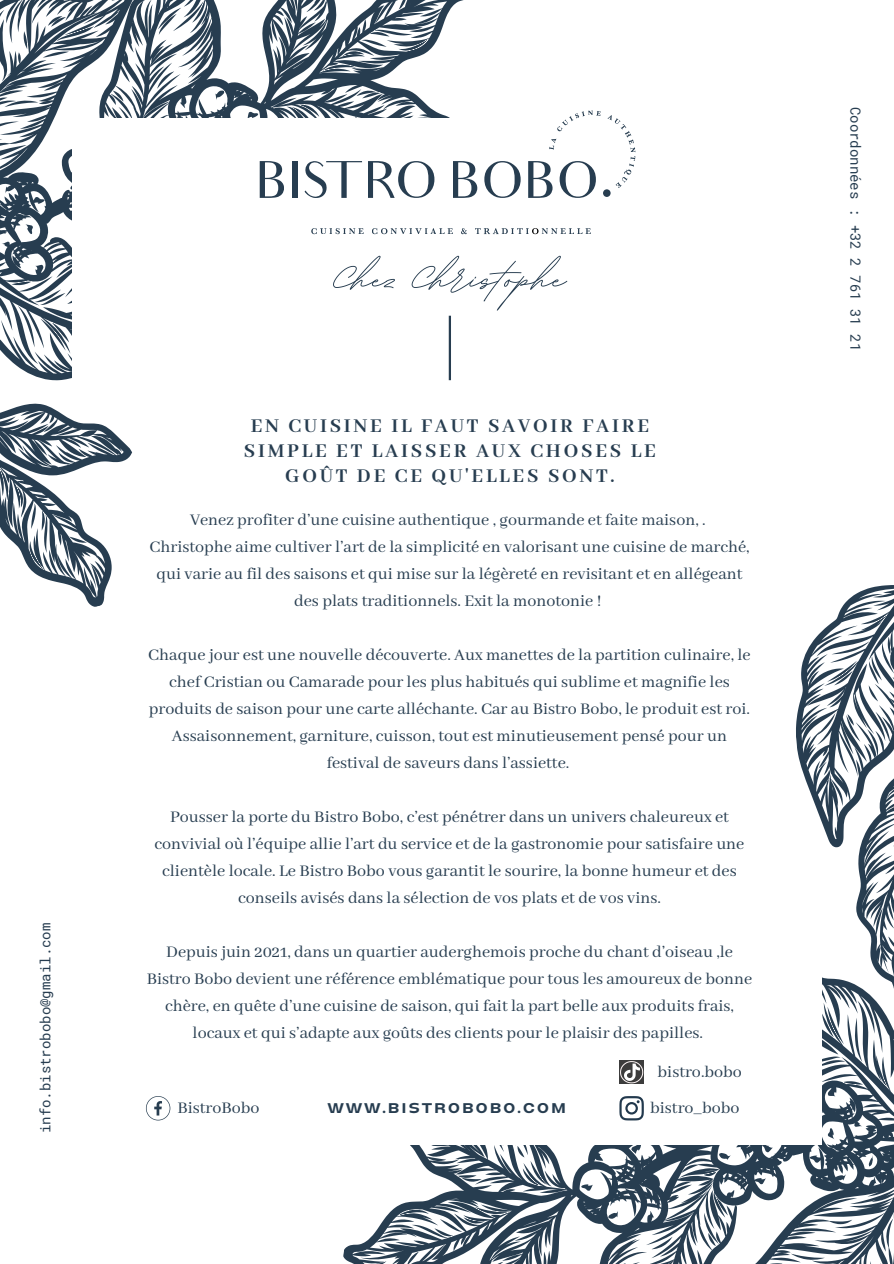
<style>
.page{position:relative;width:894px;height:1264px;background:#fff}
.page>*{position:absolute;margin:0;border:0;box-sizing:border-box;transform-origin:0 0}
.t1{font:700 59.55px "BD Script";color:#273d50}
.t2{font:700 21.15px/24.8px "Abhaya Libre";letter-spacing:.13em;color:#273d50;text-align:center}
.t3{font:18px/27px "Abhaya Libre";color:#273d50;text-align:center}
.t4{font:14.1px "Roboto Mono";color:#273d50}
.t5{font:700 expanded 14.1px "Lazord";letter-spacing:.13em;color:#273d50}
</style>
<div class="page">
<svg style="left:343px;top:1083px;width:550px;height:180px"></svg>
<svg style="left:0;top:0;width:464px;height:353px"></svg>
<div style="left:72px;top:118px;width:749px;height:1026px;background:#fff"></div>
<hr style="left:448px;top:316px;width:3px;height:64px;background:#273d50">
<svg style="left:0;top:353px;width:132px;height:254px"></svg>
<svg style="left:796px;top:585px;width:97px;height:498px"></svg>
<svg style="left:311px;top:228px;width:52px;height:6px"></svg>
<svg style="left:372px;top:228px;width:80px;height:6px"></svg>
<svg style="left:461px;top:228px;width:6px;height:6px"></svg>
<svg style="left:475px;top:228px;width:115px;height:6px"></svg>
<svg style="left:259px;top:161px;width:25px;height:37px"></svg>
<div style="left:292px;top:161px;width:5px;height:37px;background:#273d50"></div>
<svg style="left:304px;top:161px;width:58px;height:37px"></svg>
<svg style="left:368px;top:161px;width:66px;height:37px"></svg>
<svg style="left:453px;top:161px;width:24px;height:37px"></svg>
<svg style="left:484px;top:161px;width:36px;height:37px"></svg>
<svg style="left:528px;top:111px;width:107px;height:87px"></svg>
<svg style="left:146px;top:1096px;width:24px;height:24px"></svg>
<svg style="left:619px;top:1096px;width:24px;height:24px"></svg>
<img style="left:619px;top:1060px;width:24px;height:23px">
<h1 class="t4" style="left:36px;top:1133px;width:212px;rotate:-90deg">info.bistrobobo@gmail.com</h1>
<p class="t1" style="left:334px;top:239px;width:232px">Chez Christophe</p>
<p class="t2" style="left:244px;top:414px;width:413px">EN CUISINE IL FAUT SAVOIR FAIRE<br>SIMPLE ET LAISSER AUX CHOSES LE<br>GOÛT DE CE QU'ELLES SONT.</p>
<h2 class="t3" style="left:149px;top:507px;width:601px">Venez profiter d’une cuisine authentique , gourmande et faite maison, .<br>Christophe aime cultiver l’art de la simplicité en valorisant une cuisine de marché, qui varie au fil des saisons et qui mise sur la légèreté en revisitant et en allégeant des plats traditionnels. Exit la monotonie !</h2>
<h3 class="t3" style="left:148px;top:642px;width:603px">Chaque jour est une nouvelle découverte. Aux manettes de la partition culinaire, le chef Cristian ou Camarade pour les plus habitués qui sublime et magnifie les produits de saison pour une carte alléchante. Car au Bistro Bobo, le produit est roi.<br>Assaisonnement, garniture, cuisson, tout est minutieusement pensé pour un festival de saveurs dans l’assiette.</h3>
<h3 class="t3" style="left:154px;top:804px;width:591px">Pousser la porte du Bistro Bobo, c’est pénétrer dans un univers chaleureux et convivial où l’équipe allie l’art du service et de la gastronomie pour satisfaire une clientèle locale. Le Bistro Bobo vous garantit le sourire, la bonne humeur et des conseils avisés dans la sélection de vos plats et de vos vins.</h3>
<h3 class="t3" style="left:147px;top:939px;width:607px">Depuis juin 2021, dans un quartier auderghemois proche du chant d’oiseau ,le Bistro Bobo devient une référence emblématique pour tous les amoureux de bonne chère, en quête d’une cuisine de saison, qui fait la part belle aux produits frais, locaux et qui s’adapte aux goûts des clients pour le plaisir des papilles.</h3>
<h3 class="t3" style="left:657px;top:1058px;width:86px">bistro.bobo</h3>
<h3 class="t3" style="left:177px;top:1095px;width:84px">BistroBobo</h3>
<p class="t3" style="left:650px;top:1095px;width:91px">bistro_bobo</p>
<p class="t5" style="left:327px;top:1101px;width:240px">WWW.BISTROBOBO.COM</p>
<p class="t4" style="left:865px;top:107px;width:246px;rotate:90deg">Coordonnées : +32 2 761 31 21</p>
</div>
